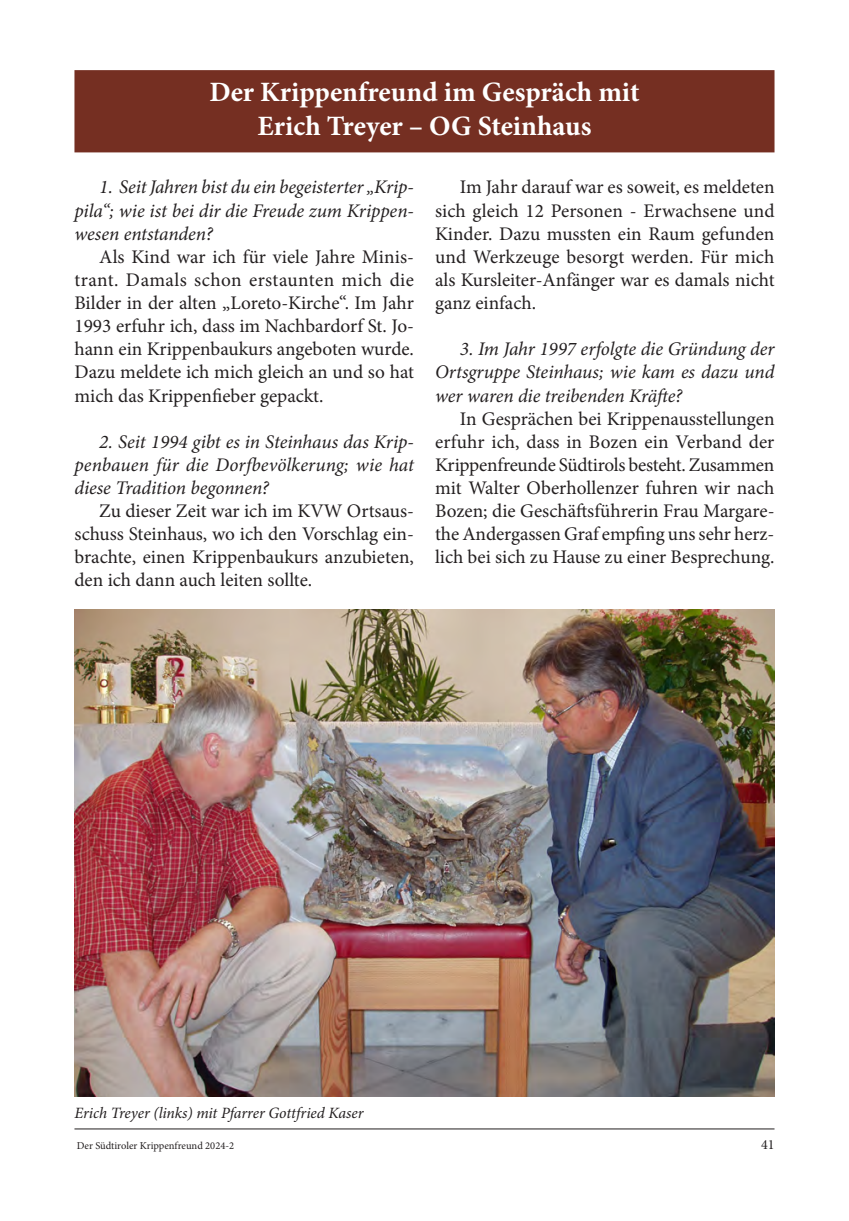
<style>
.page{position:relative;width:849px;height:1221px;background:#fff}
.page>*{position:absolute;margin:0;border:0;box-sizing:border-box;transform-origin:0 0}
.t1{font:700 28px/33.6px "Minion Pro";color:#fff;text-align:center}
.t2{font:19.25px/23.1px "Minion Pro";color:#231f20;text-align:justify}
.t3{font:italic 19.25px/23.1px "Minion Pro";letter-spacing:-.005em;color:#231f20;text-align:justify}
.t4{font:italic 15.75px "Minion Pro";letter-spacing:-.005em;color:#231f20}
.t5{font:14px "Minion Pro";color:#231f20}
.t6{font:10.5px "Minion Pro";color:#231f20}
</style>
<div class="page">
<hr style="left:74px;top:1128px;width:700px;height:1px;background:#231f20">
<div style="left:74px;top:70px;width:700px;height:82px;background:#752f22"></div>
<img style="left:74px;top:609px;width:700px;height:487px">
<h1 class="t1" style="left:209px;top:75px;width:431px">Der Krippenfreund im Gespräch mit<br>Erich Treyer – OG Steinhaus</h1>
<p class="t3" style="left:74px;top:176px;width:341px;text-indent:25px">1. Seit Jahren bist du ein begeisterter „Krip&shy;pila“; wie ist bei dir die Freude zum Krippen&shy;wesen entstanden?</p>
<p class="t2" style="left:74px;top:245px;width:341px;text-align:left;text-indent:25px">Als Kind war ich für viele Jahre Minis&shy;trant. Damals schon erstaunten mich die Bilder in der alten „Loreto-Kirche“. Im Jahr 1993 erfuhr ich, dass im Nachbardorf St. Jo&shy;hann ein Krippenbaukurs angeboten wurde.<br>Dazu meldete ich mich gleich an und so hat mich das Krippenfieber gepackt.</p>
<p class="t3" style="left:74px;top:430px;width:341px;text-indent:25px">2. Seit 1994 gibt es in Steinhaus das Krip&shy;penbauen für die Dorfbevölkerung; wie hat diese Tradition begonnen?</p>
<p class="t2" style="left:74px;top:499px;width:341px;text-indent:25px">Zu dieser Zeit war ich im KVW Ortsaus&shy;schuss Steinhaus, wo ich den Vorschlag ein&shy;brachte, einen Krippenbaukurs anzubieten, den ich dann auch leiten sollte.</p>
<p class="t2" style="left:435px;top:176px;width:341px;text-indent:25px">Im Jahr darauf war es soweit, es meldeten sich gleich 12 Personen - Erwachsene und Kinder. Dazu mussten ein Raum gefunden und Werkzeuge besorgt werden. Für mich als Kursleiter-Anfänger war es damals nicht ganz einfach.</p>
<p class="t3" style="left:435px;top:337px;width:341px;text-indent:25px">3. Im Jahr 1997 erfolgte die Gründung der Ortsgruppe Steinhaus; wie kam es dazu und wer waren die treibenden Kräfte?</p>
<p class="t2" style="left:435px;top:407px;width:341px;text-indent:25px">In Gesprächen bei Krippenausstellungen erfuhr ich, dass in Bozen ein Verband der Krippenfreunde Südtirols besteht. Zusammen mit Walter Oberhollenzer fuhren wir nach Bozen; die Geschäftsführerin Frau Margare&shy;the Andergassen Graf empfing uns sehr herz&shy;lich bei sich zu Hause zu einer Besprechung.</p>
<p class="t4" style="left:74px;top:1102px;width:290px">Erich Treyer (links) mit Pfarrer Gottfried Kaser</p>
<p class="t6" style="left:77px;top:1138px;width:159px">Der Südtiroler Krippenfreund 2024-2</p>
<p class="t5" style="left:760px;top:1135px;width:15px">41</p>
</div>
